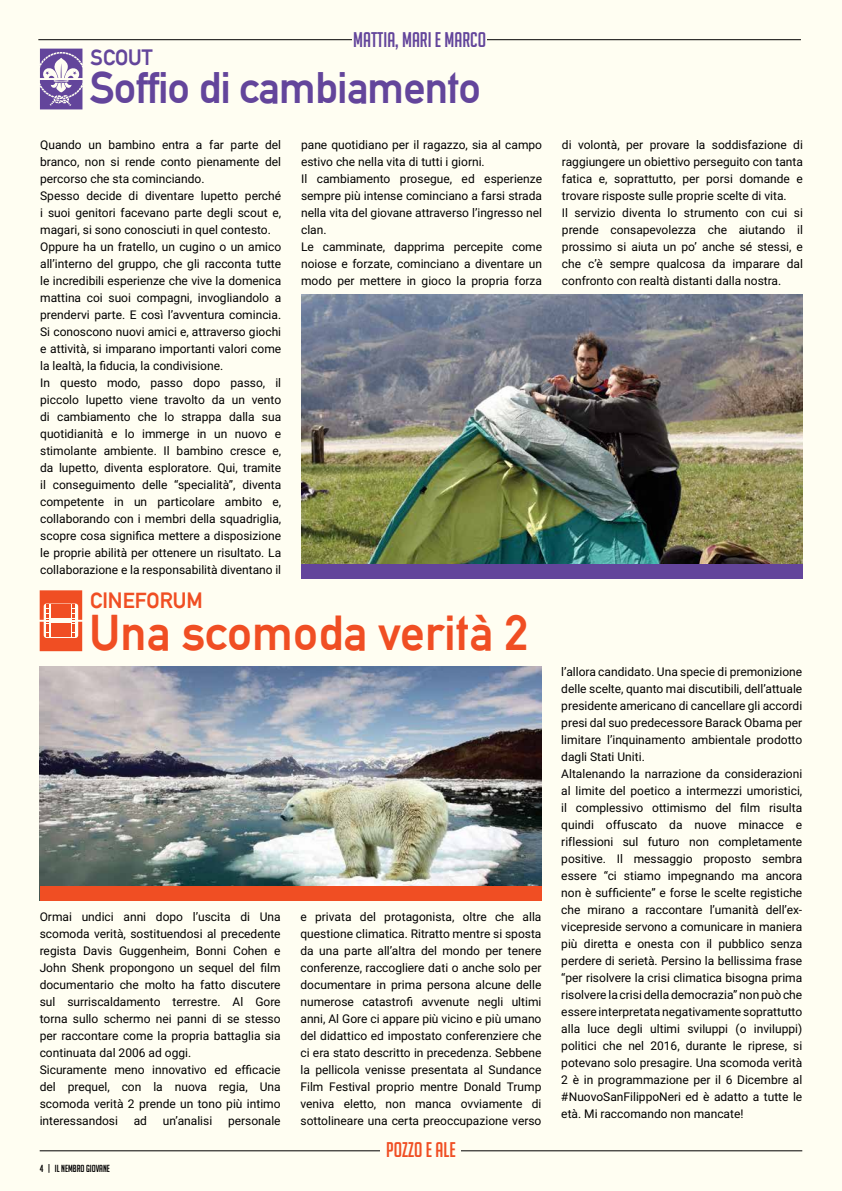
<style>
.page{position:relative;width:842px;height:1191px;background:#fffef2}
.page>*{position:absolute;margin:0;border:0;box-sizing:border-box;transform-origin:0 0}
.t1{font:49px "Alte DIN1451 Mittelschriftgepraegt";color:#f04e23}
.t2{font:44px "Alte DIN1451 Mittelschriftgepraegt";letter-spacing:-.02em;color:#63459b}
.t3{font:21.7px "Alte DIN1451 Mittelschriftgepraegt";color:#f04e23}
.t4{font:21.7px "Alte DIN1451 Mittelschriftgepraegt";color:#63459b}
.t5{font:20.7px "Big Noodle Titling";color:#63459b}
.t6{font:20.7px "Big Noodle Titling";color:#f04e23}
.t7{font:12px/17px "Roboto";color:#000}
.t8{font:10px "Big Noodle Titling";color:#000}
</style>
<div class="page">
<svg style="left:40px;top:590px;width:42px;height:61px"></svg>
<img style="left:40px;top:667px;width:501px;height:219px">
<hr style="left:40px;top:1150px;width:762px;height:1px;background:#000">
<div style="left:381px;top:1132px;width:80px;height:35px;background:#fffef2"></div>
<div style="left:40px;top:886px;width:501px;height:14px;background:#f04e23"></div>
<img style="left:301px;top:295px;width:501px;height:269px">
<hr style="left:38px;top:39px;width:763px;height:1px;background:#000">
<div style="left:352px;top:23px;width:135px;height:33px;background:#fffef2"></div>
<div style="left:301px;top:564px;width:501px;height:14px;background:#63459b"></div>
<svg style="left:40px;top:49px;width:42px;height:60px"></svg>
<h3 class="t5" style="left:353px;top:28px;width:134px">MATTIA, MARI E MARCO</h3>
<h2 class="t2" style="left:90px;top:61px;width:393px">Soffio di cambiamento</h2>
<h3 class="t4" style="left:91px;top:45px;width:64px">SCOUT</h3>
<p class="t7" style="left:40px;top:135px;width:243px">Quando un bambino entra a far parte del branco, non si rende conto pienamente del percorso che sta cominciando.<br>Spesso decide di diventare lupetto perché i suoi genitori facevano parte degli scout e, magari, si sono conosciuti in quel contesto.<br>Oppure ha un fratello, un cugino o un amico all’interno del gruppo, che gli racconta tutte le incredibili esperienze che vive la domenica mattina coi suoi compagni, invogliandolo a prendervi parte. E così l’avventura comincia.<br>Si conoscono nuovi amici e, attraverso giochi e attività, si imparano importanti valori come la lealtà, la fiducia, la condivisione.<br>In questo modo, passo dopo passo, il piccolo lupetto viene travolto da un vento di cambiamento che lo strappa dalla sua quotidianità e lo immerge in un nuovo e stimolante ambiente. Il bambino cresce e, da lupetto, diventa esploratore. Qui, tramite il conseguimento delle “specialità”, diventa competente in un particolare ambito e, collaborando con i membri della squadriglia, scopre cosa significa mettere a disposizione le proprie abilità per ottenere un risultato. La collaborazione e la responsabilità diventano il</p>
<p class="t7" style="left:301px;top:136px;width:243px">pane quotidiano per il ragazzo, sia al campo estivo che nella vita di tutti i giorni.<br>Il cambiamento prosegue, ed esperienze sempre più intense cominciano a farsi strada nella vita del giovane attraverso l’ingresso nel clan.<br>Le camminate, dapprima percepite come noiose e forzate, cominciano a diventare un modo per mettere in gioco la propria forza</p>
<p class="t7" style="left:562px;top:136px;width:243px">di volontà, per provare la soddisfazione di raggiungere un obiettivo perseguito con tanta fatica e, soprattutto, per porsi domande e trovare risposte sulle proprie scelte di vita.<br>Il servizio diventa lo strumento con cui si prende consapevolezza che aiutando il prossimo si aiuta un po’ anche sé stessi, e che c’è sempre qualcosa da imparare dal confronto con realtà distanti dalla nostra.</p>
<h3 class="t3" style="left:90px;top:587px;width:114px">CINEFORUM</h3>
<h1 class="t1" style="left:90px;top:603px;width:440px">Una scomoda verità 2</h1>
<p class="t7" style="left:40px;top:907px;width:242px">Ormai undici anni dopo l’uscita di Una scomoda verità, sostituendosi al precedente regista Davis Guggenheim, Bonni Cohen e John Shenk propongono un sequel del film documentario che molto ha fatto discutere sul surriscaldamento terrestre. Al Gore torna sullo schermo nei panni di se stesso per raccontare come la propria battaglia sia continuata dal 2006 ad oggi.<br>Sicuramente meno innovativo ed efficacie del prequel, con la nuova regia, Una scomoda verità 2 prende un tono più intimo interessandosi</p>
<p class="t7" style="left:134px;top:1111px;width:15px">ad</p>
<p class="t7" style="left:163px;top:1111px;width:51px">un’analisi</p>
<p class="t7" style="left:228px;top:1111px;width:54px">personale</p>
<p class="t8" style="left:40px;top:1163px;width:72px">4 | IL NEMBRO GIOVANE</p>
<p class="t7" style="left:300px;top:907px;width:242px;text-align:justify">e privata del protagonista, oltre che alla questione climatica. Ritratto mentre si sposta da una parte all’altra del mondo per tenere conferenze, raccogliere dati o anche solo per documentare in prima persona alcune delle numerose catastrofi avvenute negli ultimi anni, Al Gore ci appare più vicino e più umano del didattico ed impostato conferenziere che ci era stato descritto in precedenza. Sebbene la pellicola venisse presentata al Sundance Film Festival proprio mentre Donald Trump veniva eletto, non manca ovviamente di sottolineare una certa preoccupazione verso</p>
<h3 class="t6" style="left:386px;top:1138px;width:71px">POZZO E ALE</h3>
<p class="t7" style="left:561px;top:662px;width:242px">l’allora candidato. Una specie di premonizione delle scelte, quanto mai discutibili, dell’attuale presidente americano di cancellare gli accordi presi dal suo predecessore Barack Obama per limitare l’inquinamento ambientale prodotto dagli Stati Uniti.<br>Altalenando la narrazione da considerazioni al limite del poetico a intermezzi umoristici, il complessivo ottimismo del film risulta quindi offuscato da nuove minacce e riflessioni sul futuro non completamente positive. Il messaggio proposto sembra essere “ci stiamo impegnando ma ancora non è sufficiente” e forse le scelte registiche che mirano a raccontare l’umanità dell’ex&shy;vicepreside servono a comunicare in maniera più diretta e onesta con il pubblico senza perdere di serietà. Persino la bellissima frase “per risolvere la crisi climatica bisogna prima risolvere la crisi della democrazia” non può che essere interpretata negativamente soprattutto alla luce degli ultimi sviluppi (o inviluppi) politici che nel 2016, durante le riprese, si potevano solo presagire. Una scomoda verità 2 è in programmazione per il 6 Dicembre al #NuovoSanFilippoNeri ed è adatto a tutte le età. Mi raccomando non mancate!</p>
</div>
